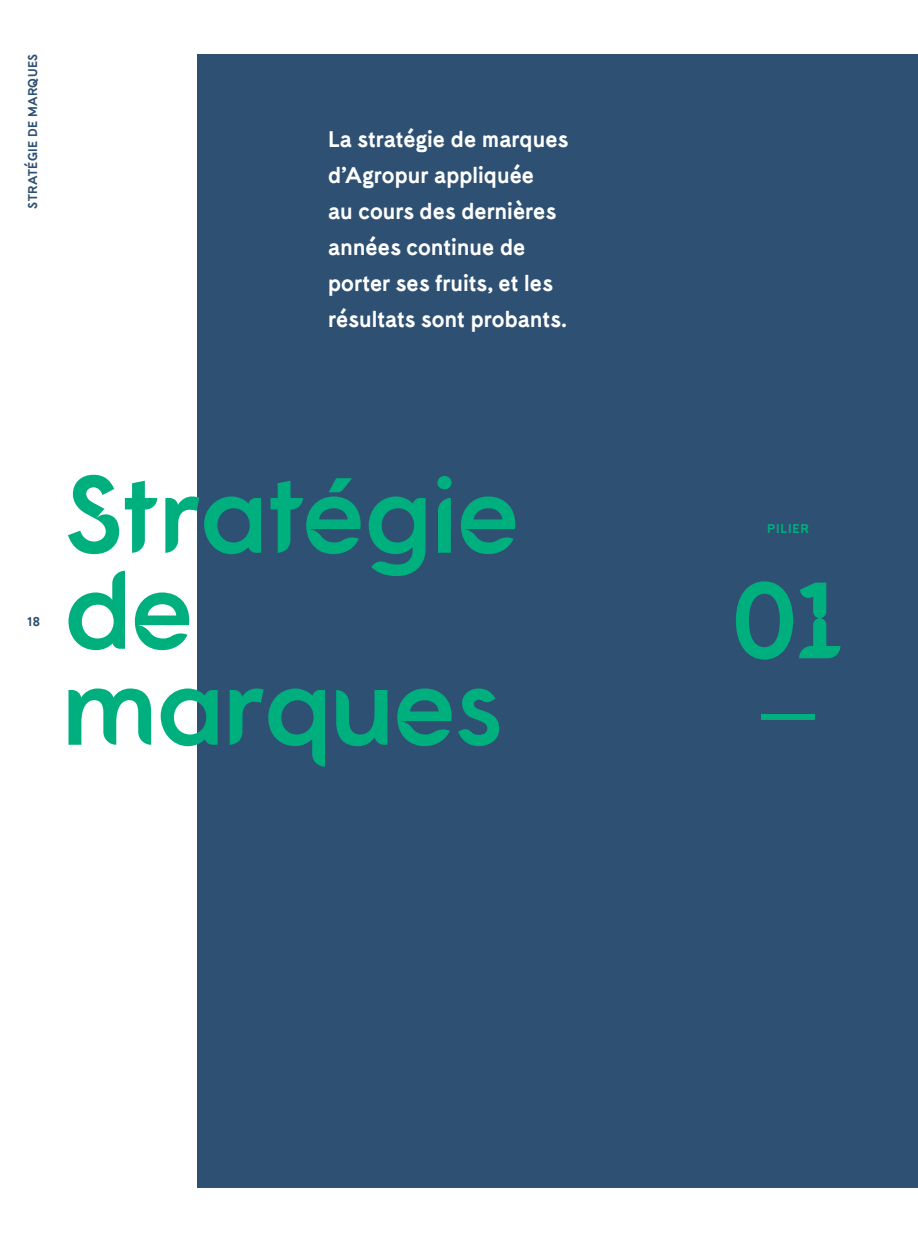
<style>
.page{position:relative;width:918px;height:1242px;background:#fff}
.page>*{position:absolute;margin:0;border:0;box-sizing:border-box;transform-origin:0 0}
.NIVEAU_1{font:105px "Agropur";letter-spacing:.035em;color:#00af7e}
.NIVEAU_3_-_SOUS-TITR{font:103.5px "Agropur";color:#00af7e}
.NIVEAU_4_-_INTRODUCT{font:700 24px/36px "Cadiz";letter-spacing:.005em;color:#fff}
.t1{font:700 13.5px "Cadiz";letter-spacing:.03em;color:#2e5072}
.NIVEAU_3_-_SOUS-TITR-2{font:700 13.5px "Cadiz";letter-spacing:.07em;color:#00af7e}
</style>
<div class="page">
<div style="left:198px;top:54px;width:720px;height:1133px;background:#2e5072"></div>
<div style="left:761px;top:714px;width:54px;height:5px;background:#00af7e"></div>
<p class="t1" style="left:24px;top:209px;width:156px;rotate:-90deg">STRATÉGIE DE MARQUES</p>
<p class="NIVEAU_4_-_INTRODUCT" style="left:328px;top:121px;width:242px">La stratégie de marques d’Agropur appliquée<br>au cours des dernières années continue de porter ses fruits, et les résultats sont probants.</p>
<p class="t1" style="left:28px;top:613px;width:14px">18</p>
<p class="NIVEAU_1" style="left:66px;top:456px;width:454px">Stratégie</p>
<p class="NIVEAU_1" style="left:66px;top:552px;width:127px">de</p>
<p class="NIVEAU_1" style="left:66px;top:648px;width:436px">marques</p>
<p class="NIVEAU_3_-_SOUS-TITR-2" style="left:767px;top:520px;width:43px">PILIER</p>
<p class="NIVEAU_3_-_SOUS-TITR" style="left:734px;top:563px;width:109px">01</p>
</div>
